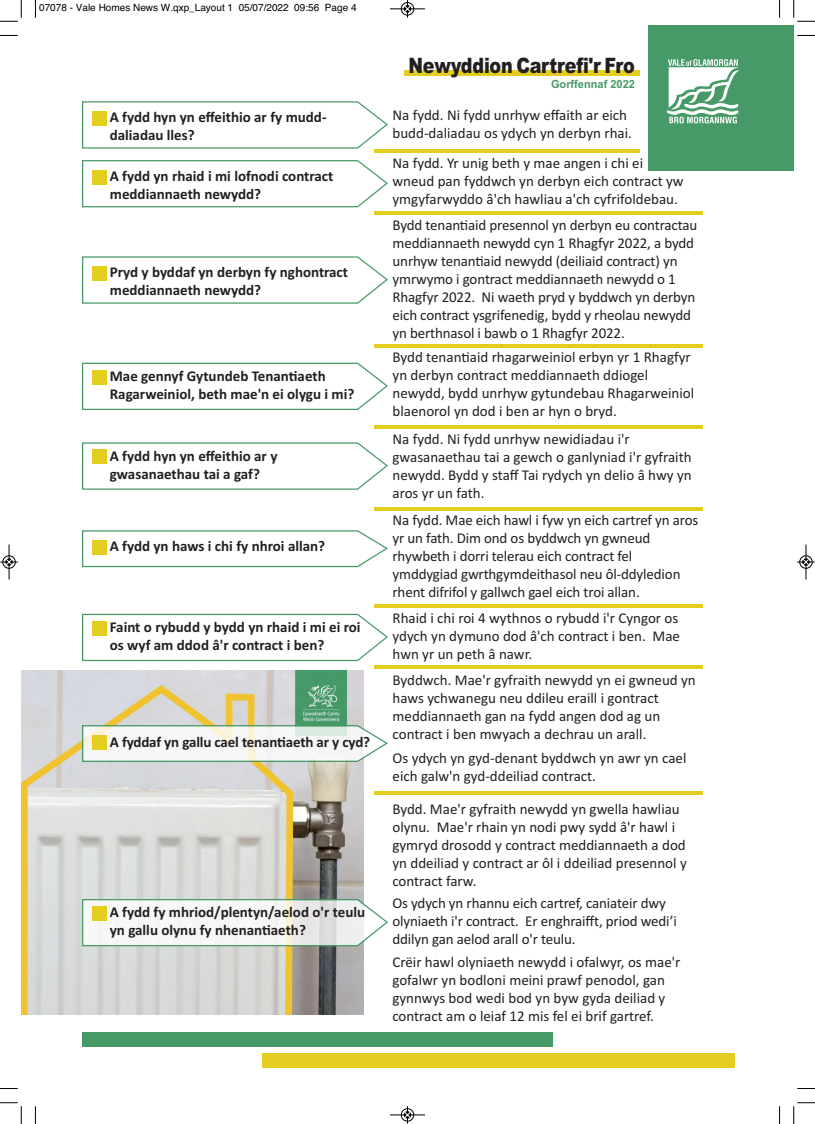
<style>
.page{position:relative;width:815px;height:1124px;background:#fff}
.page>*{position:absolute;margin:0;border:0;box-sizing:border-box;transform-origin:0 0}
.t1{font:900 21.25px "Arial";letter-spacing:-.015em;color:#231f20;scale:.83 1}
.t2{font:15px/18px "Calibri";letter-spacing:-.005em;color:#231f20}
.t3{font:700 15px/18px "Calibri";color:#231f20}
.t4{font:700 11.25px "Arial";color:#479967}
.t5{font:10px "Helvetica";color:#000}
</style>
<div class="page">
<hr style="left:375px;top:149px;width:265px;height:3px;background:#e3cd1e">
<svg style="left:82px;top:160px;width:306px;height:47px"></svg>
<div style="left:92px;top:170px;width:14px;height:14px;background:#e3cd1e"></div>
<svg style="left:82px;top:101px;width:306px;height:47px"></svg>
<div style="left:92px;top:111px;width:14px;height:15px;background:#e3cd1e"></div>
<hr style="left:375px;top:212px;width:328px;height:3px;background:#e3cd1e">
<svg style="left:82px;top:442px;width:306px;height:47px"></svg>
<div style="left:92px;top:449px;width:14px;height:15px;background:#e3cd1e"></div>
<svg style="left:82px;top:613px;width:306px;height:48px"></svg>
<div style="left:92px;top:620px;width:14px;height:15px;background:#e3cd1e"></div>
<hr style="left:375px;top:507px;width:328px;height:3px;background:#e3cd1e">
<svg style="left:82px;top:530px;width:306px;height:37px"></svg>
<div style="left:92px;top:540px;width:14px;height:14px;background:#e3cd1e"></div>
<hr style="left:375px;top:604px;width:328px;height:3px;background:#e3cd1e">
<svg style="left:82px;top:362px;width:306px;height:48px"></svg>
<div style="left:92px;top:370px;width:14px;height:14px;background:#e3cd1e"></div>
<hr style="left:375px;top:425px;width:328px;height:4px;background:#e3cd1e">
<svg style="left:82px;top:256px;width:306px;height:47px"></svg>
<div style="left:92px;top:266px;width:14px;height:15px;background:#e3cd1e"></div>
<hr style="left:375px;top:344px;width:328px;height:3px;background:#e3cd1e">
<div style="left:648px;top:25px;width:146px;height:146px;background:#479967"></div>
<svg style="left:667px;top:59px;width:72px;height:64px"></svg>
<div style="left:404px;top:70px;width:236px;height:5px;background:#e3cd1e"></div>
<img style="left:21px;top:670px;width:343px;height:343px">
<div style="left:82px;top:1031px;width:471px;height:15px;background:#479967"></div>
<div style="left:262px;top:1052px;width:473px;height:15px;background:#e3cd1e"></div>
<svg style="left:82px;top:898px;width:306px;height:48px"></svg>
<div style="left:92px;top:905px;width:14px;height:15px;background:#e3cd1e"></div>
<hr style="left:375px;top:665px;width:328px;height:4px;background:#e3cd1e">
<svg style="left:82px;top:725px;width:306px;height:36px"></svg>
<div style="left:92px;top:734px;width:14px;height:15px;background:#e3cd1e"></div>
<svg style="left:375px;top:791px;width:328px;height:3px"></svg>
<svg style="left:35px;top:0;width:1px;height:18px"></svg>
<svg style="left:0;top:35px;width:18px;height:1px"></svg>
<svg style="left:779px;top:0;width:1px;height:18px"></svg>
<svg style="left:797px;top:35px;width:18px;height:1px"></svg>
<svg style="left:35px;top:1106px;width:1px;height:17px"></svg>
<svg style="left:0;top:1088px;width:18px;height:1px"></svg>
<svg style="left:779px;top:1106px;width:1px;height:17px"></svg>
<svg style="left:797px;top:1088px;width:18px;height:1px"></svg>
<svg style="left:0;top:0;width:22px;height:22px"></svg>
<svg style="left:793px;top:0;width:22px;height:22px"></svg>
<svg style="left:0;top:1102px;width:22px;height:21px"></svg>
<svg style="left:793px;top:1102px;width:22px;height:21px"></svg>
<div style="left:401px;top:2px;width:13px;height:14px;border:1px solid #fff;border-radius:50%"></div>
<hr style="left:390px;top:9px;width:35px;height:1px;background:#000">
<div style="left:401px;top:2px;width:13px;height:13px;border:1px solid #000;border-radius:50%"></div>
<svg style="left:404px;top:0;width:7px;height:18px"></svg>
<hr style="left:390px;top:1114px;width:35px;height:1px;background:#000">
<div style="left:401px;top:1108px;width:13px;height:13px;border:1px solid #000;border-radius:50%"></div>
<svg style="left:404px;top:1106px;width:7px;height:17px"></svg>
<div style="left:2px;top:555px;width:14px;height:13px;border:1px solid #fff;border-radius:50%"></div>
<hr style="left:9px;top:544px;width:1px;height:35px;background:#000">
<div style="left:3px;top:555px;width:12px;height:13px;border:1px solid #000;border-radius:50%"></div>
<svg style="left:0;top:558px;width:18px;height:7px"></svg>
<div style="left:799px;top:555px;width:14px;height:13px;border:1px solid #fff;border-radius:50%"></div>
<hr style="left:806px;top:544px;width:1px;height:35px;background:#000">
<div style="left:800px;top:555px;width:12px;height:13px;border:1px solid #000;border-radius:50%"></div>
<svg style="left:797px;top:558px;width:18px;height:7px"></svg>
<p class="t5" style="left:39px;top:2px;width:319px">07078 - Vale Homes News W.qxp_Layout 1 05/07/2022 09:56 Page 4</p>
<p class="t3" style="left:110px;top:108px;width:218px">A fydd hyn yn effeithio ar fy mudd&shy;daliadau lles?</p>
<p class="t3" style="left:110px;top:167px;width:225px">A fydd yn rhaid i mi lofnodi contract meddiannaeth newydd?</p>
<p class="t3" style="left:110px;top:263px;width:240px">Pryd y byddaf yn derbyn fy nghontract meddiannaeth newydd?</p>
<p class="t3" style="left:110px;top:367px;width:246px">Mae gennyf Gytundeb Tenantiaeth<br>Ragarweiniol, beth mae'n ei olygu i mi?</p>
<p class="t3" style="left:110px;top:446px;width:169px">A fydd hyn yn effeithio ar y gwasanaethau tai a gaf?</p>
<p class="t3" style="left:110px;top:537px;width:217px">A fydd yn haws i chi fy nhroi allan?</p>
<p class="t3" style="left:110px;top:618px;width:252px">Faint o rybudd y bydd yn rhaid i mi ei roi os wyf am ddod â'r contract i ben?</p>
<p class="t3" style="left:110px;top:733px;width:262px">A fyddaf yn gallu cael tenantiaeth ar y cyd?</p>
<p class="t3" style="left:110px;top:903px;width:257px">A fydd fy mhriod/plentyn/aelod o'r teulu yn gallu olynu fy nhenantiaeth?</p>
<h1 class="t1" style="left:409px;top:53px;width:274px">Newyddion Cartrefi'r Fro</h1>
<p class="t4" style="left:551px;top:78px;width:85px">Gorffennaf 2022</p>
<p class="t2" style="left:393px;top:105px;width:241px">Na fydd. Ni fydd unrhyw effaith ar eich budd-daliadau os ydych yn derbyn rhai.</p>
<p class="t2" style="left:393px;top:154px;width:293px">Na fydd. Yr unig beth y mae angen i chi ei wneud pan fyddwch yn derbyn eich contract yw ymgyfarwyddo â'ch hawliau a'ch cyfrifoldebau.</p>
<p class="t2" style="left:393px;top:215px;width:306px">Bydd tenantiaid presennol yn derbyn eu contractau meddiannaeth newydd cyn 1 Rhagfyr 2022, a bydd unrhyw tenantiaid newydd (deiliaid contract) yn ymrwymo i gontract meddiannaeth newydd o 1<br>Rhagfyr 2022. Ni waeth pryd y byddwch yn derbyn eich contract ysgrifenedig, bydd y rheolau newydd yn berthnasol i bawb o 1 Rhagfyr 2022.</p>
<p class="t2" style="left:393px;top:348px;width:303px">Bydd tenantiaid rhagarweiniol erbyn yr 1 Rhagfyr yn derbyn contract meddiannaeth ddiogel newydd, bydd unrhyw gytundebau Rhagarweiniol blaenorol yn dod i ben ar hyn o bryd.</p>
<p class="t2" style="left:393px;top:429px;width:301px">Na fydd. Ni fydd unrhyw newidiadau i'r gwasanaethau tai a gewch o ganlyniad i'r gyfraith newydd. Bydd y staff Tai rydych yn delio â hwy yn aros yr un fath.</p>
<p class="t2" style="left:393px;top:510px;width:307px">Na fydd. Mae eich hawl i fyw yn eich cartref yn aros yr un fath. Dim ond os byddwch yn gwneud rhywbeth i dorri telerau eich contract fel ymddygiad gwrthgymdeithasol neu ôl-ddyledion rhent difrifol y gallwch gael eich troi allan.</p>
<p class="t2" style="left:393px;top:608px;width:289px;text-align:justify">Rhaid i chi roi 4 wythnos o rybudd i'r Cyngor os ydych yn dymuno dod â'ch contract i ben. Mae hwn yr un peth â nawr.</p>
<p class="t2" style="left:393px;top:671px;width:305px">Byddwch. Mae'r gyfraith newydd yn ei gwneud yn haws ychwanegu neu ddileu eraill i gontract meddiannaeth gan na fydd angen dod ag un contract i ben mwyach a dechrau un arall.</p>
<p class="t2" style="left:393px;top:748px;width:295px">Os ydych yn gyd-denant byddwch yn awr yn cael eich galw'n gyd-ddeiliad contract.</p>
<p class="t2" style="left:392px;top:799px;width:296px">Bydd. Mae'r gyfraith newydd yn gwella hawliau olynu. Mae'r rhain yn nodi pwy sydd â'r hawl i gymryd drosodd y contract meddiannaeth a dod yn ddeiliad y contract ar ôl i ddeiliad presennol y contract farw.</p>
<p class="t2" style="left:392px;top:893px;width:286px">Os ydych yn rhannu eich cartref, caniateir dwy olyniaeth i'r contract. Er enghraifft, priod wedi’i ddilyn gan aelod arall o'r teulu.</p>
<p class="t2" style="left:392px;top:952px;width:289px">Crëir hawl olyniaeth newydd i ofalwyr, os mae'r gofalwr yn bodloni meini prawf penodol, gan gynnwys bod wedi bod yn byw gyda deiliad y contract am o leiaf 12 mis fel ei brif gartref.</p>
</div>
